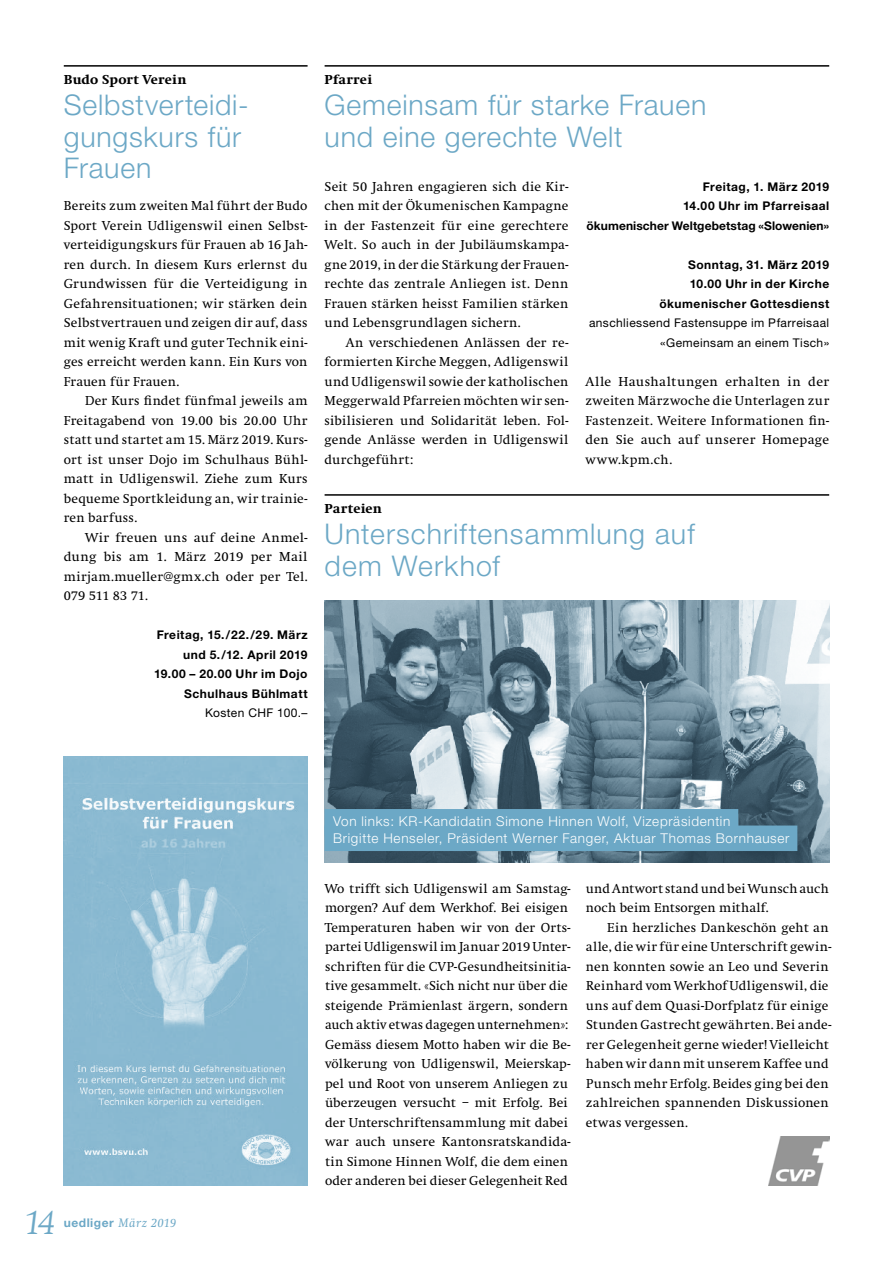
<style>
.page{position:relative;width:893px;height:1263px;background:#fff}
.page>*{position:absolute;margin:0;border:0;box-sizing:border-box;transform-origin:0 0}
.t1{font:italic 300 36px "Swift";color:#6ca8c6}
.t2{font:300 28.5px/31.5px "Helvetica Neue";letter-spacing:.03em;color:#6ca8c6}
.t3{font:13.5px/19.5px "Swift";letter-spacing:.015em;color:#000;text-align:justify}
.t4{font:300 13.5px/16.5px "Helvetica Neue";letter-spacing:.05em;color:#fff}
.t5{font:800 13.5px "Swift";letter-spacing:.02em;color:#000}
.t6{font:700 12px/19.5px "Helvetica Neue";letter-spacing:.04em;color:#000;text-align:right}
.t7{font:700 12px/19.5px "Helvetica Neue";letter-spacing:.01em;color:#000;text-align:right}
.t8{font:12px/19.5px "Helvetica Neue";letter-spacing:.035em;color:#000;text-align:right}
.t9{font:700 12px "Helvetica Neue";letter-spacing:.045em;color:#6ca8c6}
.s1{font-family:"Swift";font-weight:400;font-style:italic;font-size:12.75px}
</style>
<div class="page">
<hr style="left:325px;top:494px;width:504px;height:2px;background:#000">
<img style="left:325px;top:600px;width:504px;height:262px">
<img style="left:768px;top:1136px;width:61px;height:49px">
<div style="left:325px;top:809px;width:413px;height:25px;background:#6ca8c6"></div>
<div style="left:325px;top:825px;width:472px;height:26px;background:#6ca8c6"></div>
<hr style="left:325px;top:65px;width:504px;height:2px;background:#000">
<hr style="left:64px;top:65px;width:244px;height:2px;background:#000">
<img style="left:64px;top:756px;width:244px;height:429px">
<p class="t5" style="left:64px;top:72px;width:124px">Budo Sport Verein</p>
<h2 class="t2" style="left:64px;top:89px;width:186px">Selbstverteidi&shy;gungskurs für<br>Frauen</h2>
<p class="t3" style="left:64px;top:196px;width:245px">Bereits zum zweiten Mal führt der Budo Sport Verein Udligenswil einen Selbst&shy;verteidigungskurs für Frauen ab 16 Jah&shy;ren durch. In diesem Kurs erlernst du Grundwissen für die Verteidigung in Gefahrensituationen; wir stärken dein Selbstvertrauen und zeigen dir auf, dass mit wenig Kraft und guter Technik eini&shy;ges erreicht werden kann. Ein Kurs von Frauen für Frauen.</p>
<p class="t3" style="left:64px;top:391px;width:245px;text-indent:21px">Der Kurs findet fünfmal jeweils am Freitagabend von 19.00 bis 20.00 Uhr statt und startet am 15. März 2019. Kurs‑ ort ist unser Dojo im Schulhaus Bühl&shy;matt in Udligenswil. Ziehe zum Kurs bequeme Sportkleidung an, wir trainie&shy;ren barfuss.</p>
<p class="t3" style="left:64px;top:528px;width:245px;text-indent:21px">Wir freuen uns auf deine Anmel&shy;dung bis am 1. März 2019 per Mail mirjam.mueller@gmx.ch oder per Tel.<br>079 511 83 71.</p>
<p class="t6" style="left:154px;top:625px;width:155px">Freitag, 15./22./29. März und 5./12. April 2019<br>19.00 – 20.00 Uhr im Dojo<br>Schulhaus Bühlmatt</p>
<p class="t8" style="left:205px;top:703px;width:104px">Kosten CHF 100.–</p>
<p class="t5" style="left:325px;top:72px;width:49px">Pfarrei</p>
<h2 class="t2" style="left:325px;top:89px;width:383px">Gemeinsam für starke Frauen und eine gerechte Welt</h2>
<p class="t3" style="left:325px;top:177px;width:245px">Seit 50 Jahren engagieren sich die Kir&shy;chen mit der Ökumenischen Kampagne in der Fastenzeit für eine gerechtere Welt. So auch in der Jubiläumskampa&shy;gne 2019, in der die Stärkung der Frauen&shy;rechte das zentrale Anliegen ist. Denn Frauen stärken heisst Familien stärken und Lebensgrundlagen sichern.</p>
<p class="t3" style="left:325px;top:333px;width:245px;text-indent:21px">An verschiedenen Anlässen der re&shy;formierten Kirche Meggen, Adligenswil und Udligenswil sowie der katholischen Meggerwald Pfarreien möchten wir sen&shy;sibilisieren und Solidarität leben. Fol&shy;gende Anlässe werden in Udligenswil durchgeführt:</p>
<p class="t7" style="left:587px;top:176px;width:244px">Freitag, 1. März 2019<br>14.00 Uhr im Pfarreisaal<br>ökumenischer Weltgebetstag «Slowenien»</p>
<p class="t6" style="left:659px;top:254px;width:171px">Sonntag, 31. März 2019<br>10.00 Uhr in der Kirche ökumenischer Gottesdienst</p>
<p class="t8" style="left:589px;top:313px;width:242px">anschliessend Fastensuppe im Pfarreisaal «Gemeinsam an einem Tisch»</p>
<p class="t3" style="left:585px;top:372px;width:245px">Alle Haushaltungen erhalten in der zweiten Märzwoche die Unterlagen zur Fastenzeit. Weitere Informationen fin&shy;den Sie auch auf unserer Homepage www.kpm.ch.</p>
<p class="t5" style="left:325px;top:501px;width:59px">Parteien</p>
<h2 class="t2" style="left:325px;top:518px;width:372px">Unterschriftensammlung auf dem Werkhof</h2>
<h1 class="t1" style="left:25px;top:1202px;width:32px">14</h1>
<p class="t9" style="left:64px;top:1215px;width:114px">uedliger <span class="s1">März 2019</span></p>
<p class="t4" style="left:333px;top:813px;width:458px">Von links: KR-Kandidatin Simone Hinnen Wolf, Vizepräsidentin<br>Brigitte Henseler, Präsident Werner Fanger, Aktuar Thomas Bornhauser</p>
<p class="t3" style="left:325px;top:879px;width:247px;text-align:left">Wo trifft sich Udligenswil am Samstag&shy;morgen? Auf dem Werkhof. Bei eisigen Temperaturen haben wir von der Orts&shy;partei Udligenswil im Januar 2019 Unter&shy;schriften für die CVP-Gesundheitsinitia&shy;tive gesammelt. «Sich nicht nur über die steigende Prämienlast ärgern, sondern auch aktiv etwas dagegen unternehmen»:<br>Gemäss diesem Motto haben wir die Be&shy;völkerung von Udligenswil, Meierskap&shy;pel und Root von unserem Anliegen zu überzeugen versucht – mit Erfolg. Bei der Unterschriftensammlung mit dabei war auch unsere Kantonsratskandida&shy;tin Simone Hinnen Wolf, die dem einen oder anderen bei dieser Gelegenheit Red</p>
<p class="t3" style="left:586px;top:879px;width:244px">und Antwort stand und bei Wunsch auch noch beim Entsorgen mithalf.</p>
<p class="t3" style="left:586px;top:918px;width:247px;text-align:left;text-indent:21px">Ein herzliches Dankeschön geht an alle, die wir für eine Unterschrift gewin&shy;nen konnten sowie an Leo und Severin Reinhard vom Werkhof Udligenswil, die uns auf dem Quasi-Dorfplatz für einige Stunden Gastrecht gewährten. Bei ande&shy;rer Gelegenheit gerne wieder! Vielleicht haben wir dann mit unserem Kaffee und Punsch mehr Erfolg. Beides ging bei den zahlreichen spannenden Diskussionen etwas vergessen.</p>
</div>
